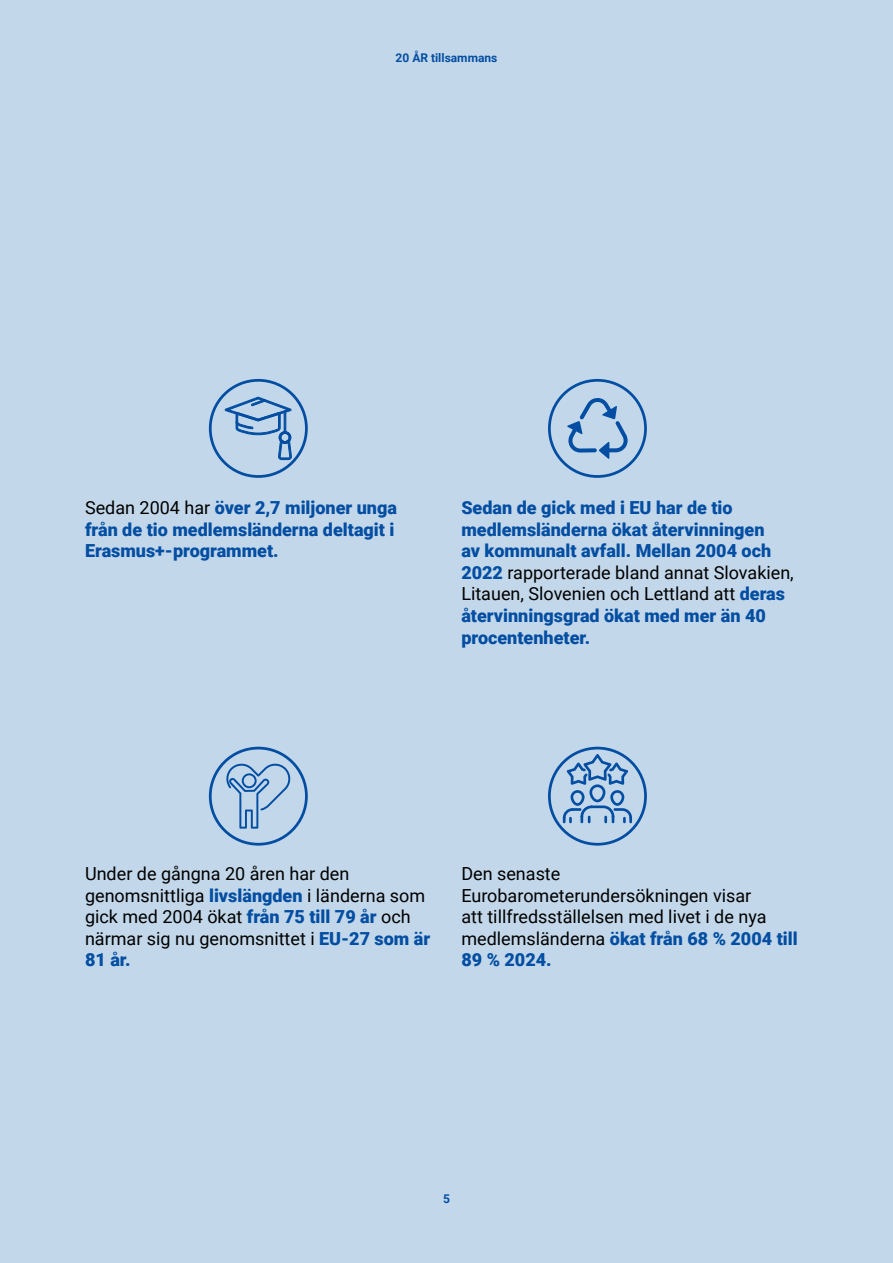
<style>
.page{position:relative;width:893px;height:1263px;background:#c2d7e9}
.page>*{position:absolute;margin:0;border:0;box-sizing:border-box;transform-origin:0 0}
.t1{font:900 18px/21.6px "Roboto";color:#034ea2}
.t2{font:18px/21.6px "Roboto";color:#000}
.t3{font:700 12px "Roboto";color:#034ea2}
.s1{font-weight:400;color:#000}
.s2{font-weight:900;color:#034ea2}
</style>
<div class="page">
<div style="left:548px;top:379px;width:99px;height:99px;border:3px solid #034ea2;border-radius:50%"></div>
<svg style="left:567px;top:398px;width:61px;height:61px"></svg>
<div style="left:209px;top:379px;width:99px;height:99px;border:3px solid #034ea2;border-radius:50%"></div>
<svg style="left:224px;top:396px;width:68px;height:64px"></svg>
<div style="left:209px;top:747px;width:99px;height:99px;border:3px solid #034ea2;border-radius:50%"></div>
<svg style="left:225px;top:762px;width:67px;height:67px"></svg>
<div style="left:548px;top:747px;width:99px;height:99px;border:3px solid #034ea2;border-radius:50%"></div>
<svg style="left:563px;top:754px;width:69px;height:69px"></svg>
<p class="t3" style="left:396px;top:50px;width:103px">20 ÅR tillsammans</p>
<p class="t1" style="left:85px;top:496px;width:313px"><span class="s1">Sedan 2004 har</span> över 2,7 miljoner unga från de tio medlemsländerna deltagit i<br>Erasmus+-programmet.</p>
<p class="t1" style="left:461px;top:496px;width:334px">Sedan de gick med i EU har de tio medlemsländerna ökat återvinningen<br>av kommunalt avfall. Mellan 2004 och 2022 <span class="s1">rapporterade bland annat Slovakien, Litauen, Slovenien och Lettland att</span> deras återvinningsgrad ökat med mer än 40 procentenheter.</p>
<p class="t2" style="left:85px;top:862px;width:347px">Under de gångna 20 åren har den genomsnittliga <span class="s2">livslängden</span> i länderna som gick med 2004 ökat <span class="s2">från 75 till 79 år</span> och närmar sig nu genomsnittet i <span class="s2">EU-27 som är<br>81 år.</span></p>
<p class="t2" style="left:461px;top:862px;width:338px">Den senaste<br>Eurobarometerundersökningen visar<br>att tillfredsställelsen med livet i de nya medlemsländerna <span class="s2">ökat från 68 % 2004 till<br>89 % 2024.</span></p>
<p class="t3" style="left:443px;top:1190px;width:8px">5</p>
</div>
